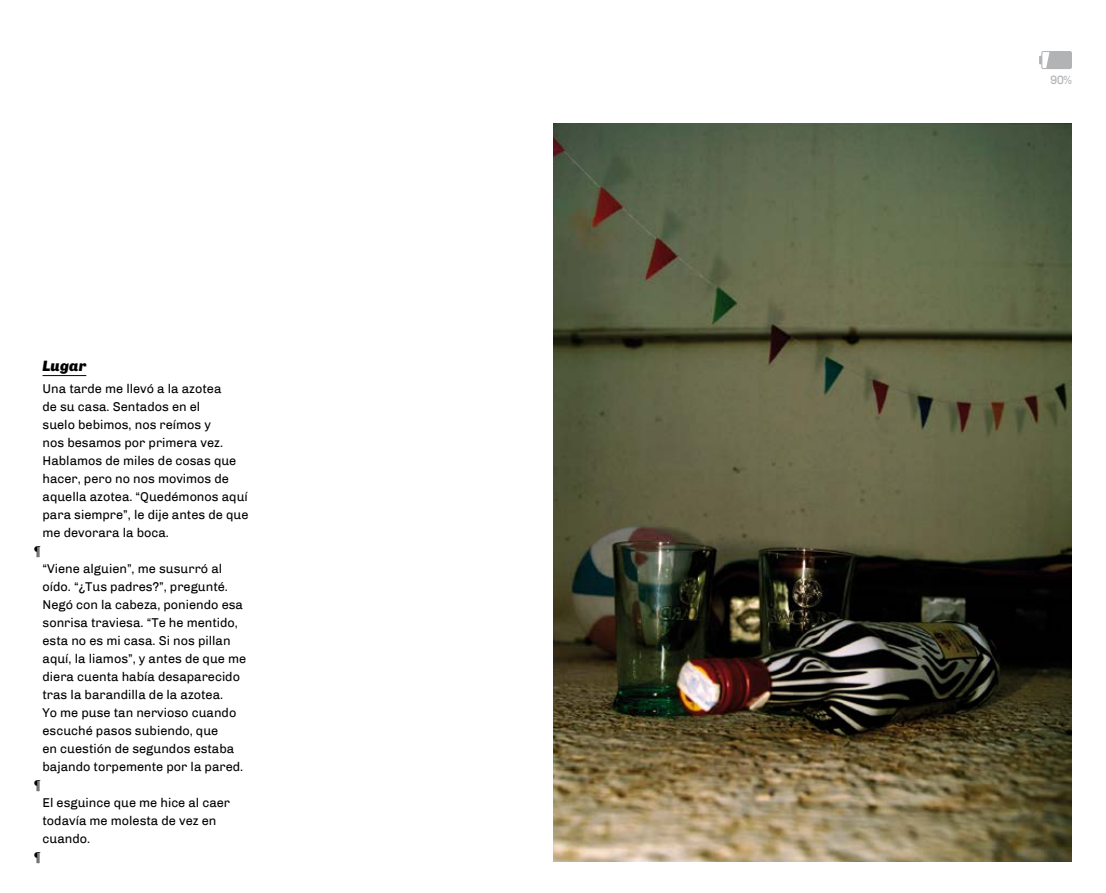
<style>
.page{position:relative;width:1106px;height:893px;background:#fff}
.page>*{position:absolute;margin:0;border:0;box-sizing:border-box;transform-origin:0 0}
.t1{font:italic 900 15px "Chivo";letter-spacing:.005em;color:#000}
.t2{font:12.75px/18px "Chivo";color:#000}
.t3{font:12px "Chivo";color:#b1b3b4}
</style>
<div class="page">
<hr style="left:43px;top:375px;width:43px;height:1px;background:#000">
<img style="left:553px;top:123px;width:518px;height:738px">
<div style="left:1041px;top:51px;width:30px;height:18px;border:1px solid #b1b3b4;border-radius:2px"></div>
<svg style="left:1039px;top:52px;width:32px;height:17px"></svg>
<p class="t1" style="left:43px;top:357px;width:45px">Lugar</p>
<p class="t2" style="left:43px;top:380px;width:207px">Una tarde me llevó a la azotea<br>de su casa. Sentados en el<br>suelo bebimos, nos reímos y<br>nos besamos por primera vez.<br>Hablamos de miles de cosas que hacer, pero no nos movimos de aquella azotea. “Quedémonos aquí para siempre”, le dije antes de que me devorara la boca.</p>
<p class="t2" style="left:34px;top:542px;width:8px">¶</p>
<p class="t2" style="left:43px;top:560px;width:205px">“Viene alguien”, me susurró al oído. “¿Tus padres?”, pregunté.<br>Negó con la cabeza, poniendo esa sonrisa traviesa. “Te he mentido, esta no es mi casa. Si nos pillan aquí, la liamos”, y antes de que me diera cuenta había desaparecido tras la barandilla de la azotea.<br>Yo me puse tan nervioso cuando escuché pasos subiendo, que<br>en cuestión de segundos estaba bajando torpemente por la pared.</p>
<p class="t2" style="left:34px;top:776px;width:8px">¶</p>
<p class="t2" style="left:43px;top:794px;width:189px">El esguince que me hice al caer todavía me molesta de vez en cuando.</p>
<p class="t2" style="left:34px;top:848px;width:8px">¶</p>
<p class="t3" style="left:1050px;top:73px;width:23px">90%</p>
</div>
